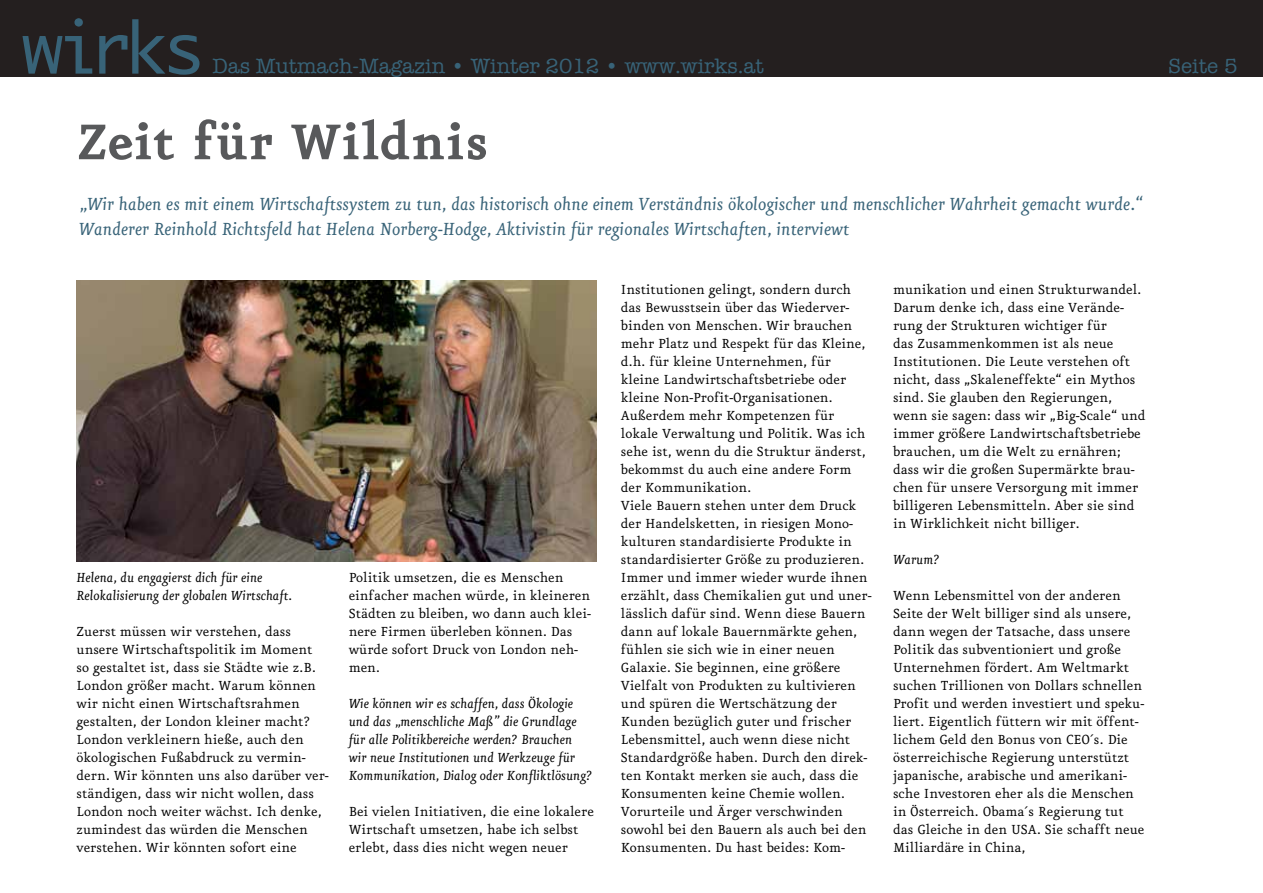
<style>
.page{position:relative;width:1263px;height:893px;background:#fff}
.page>*{position:absolute;margin:0;border:0;box-sizing:border-box;transform-origin:0 0}
.t1{font:700 60px "Eureka";color:#58595b}
.t2{font:italic 21px/25.2px "Eureka";color:#386378}
.t3{font:21px "American Typewriter";color:#386378}
.t4{font:15.75px/18px "Eureka";color:#000}
.t5{font:italic 15.75px/18px "Eureka";color:#000}
</style>
<div class="page">
<img style="left:77px;top:281px;width:519px;height:280px">
<div style="left:0;top:0;width:1263px;height:77px;background:#241f1f"></div>
<svg style="left:22px;top:18px;width:177px;height:57px"></svg>
<h2 class="t3" style="left:213px;top:50px;width:553px">Das Mutmach-Magazin • Winter 2012 • www.wirks.at</h2>
<h2 class="t3" style="left:1168px;top:50px;width:71px">Seite 5</h2>
<h1 class="t1" style="left:77px;top:115px;width:413px">Zeit für Wildnis</h1>
<p class="t2" style="left:79px;top:192px;width:1066px">„Wir haben es mit einem Wirtschaftssystem zu tun, das historisch ohne einem Verständnis ökologischer und menschlicher Wahrheit gemacht wurde.“<br>Wanderer Reinhold Richtsfeld hat Helena Norberg-Hodge, Aktivistin für regionales Wirtschaften, interviewt</p>
<p class="t5" style="left:77px;top:569px;width:217px">Helena, du engagierst dich für eine<br>Relokalisierung der globalen Wirtschaft.</p>
<p class="t4" style="left:77px;top:623px;width:254px">Zuerst müssen wir verstehen, dass unsere Wirtschaftspolitik im Moment so gestaltet ist, dass sie Städte wie z.B.<br>London größer macht. Warum können wir nicht einen Wirtschaftsrahmen gestalten, der London kleiner macht?<br>London verkleinern hieße, auch den ökologischen Fußabdruck zu vermin&shy;dern. Wir könnten uns also darüber ver&shy;ständigen, dass wir nicht wollen, dass London noch weiter wächst. Ich denke, zumindest das würden die Menschen verstehen. Wir könnten sofort eine</p>
<p class="t4" style="left:349px;top:569px;width:244px">Politik umsetzen, die es Menschen einfacher machen würde, in kleineren<br>Städten zu bleiben, wo dann auch klei&shy;nere Firmen überleben können. Das würde sofort Druck von London neh&shy;men.</p>
<p class="t5" style="left:349px;top:695px;width:245px">Wie können wir es schaffen, dass Ökologie und das „menschliche Maß” die Grundlage für alle Politikbereiche werden? Brauchen wir neue Institutionen und Werkzeuge für Kommunikation, Dialog oder Konfliktlösung?</p>
<p class="t4" style="left:349px;top:803px;width:247px">Bei vielen Initiativen, die eine lokalere<br>Wirtschaft umsetzen, habe ich selbst erlebt, dass dies nicht wegen neuer</p>
<p class="t4" style="left:621px;top:281px;width:252px">Institutionen gelingt, sondern durch das Bewusstsein über das Wiederver&shy;binden von Menschen. Wir brauchen mehr Platz und Respekt für das Kleine, d.h. für kleine Unternehmen, für kleine Landwirtschaftsbetriebe oder kleine Non-Profit-Organisationen.<br>Außerdem mehr Kompetenzen für lokale Verwaltung und Politik. Was ich sehe ist, wenn du die Struktur änderst, bekommst du auch eine andere Form der Kommunikation.<br>Viele Bauern stehen unter dem Druck der Handelsketten, in riesigen Mono&shy;kulturen standardisierte Produkte in standardisierter Größe zu produzieren.<br>Immer und immer wieder wurde ihnen erzählt, dass Chemikalien gut und uner&shy;lässlich dafür sind. Wenn diese Bauern dann auf lokale Bauernmärkte gehen, fühlen sie sich wie in einer neuen Galaxie. Sie beginnen, eine größere Vielfalt von Produkten zu kultivieren und spüren die Wertschätzung der Kunden bezüglich guter und frischer Lebensmittel, auch wenn diese nicht Standardgröße haben. Durch den direk&shy;ten Kontakt merken sie auch, dass die Konsumenten keine Chemie wollen.<br>Vorurteile und Ärger verschwinden sowohl bei den Bauern als auch bei den Konsumenten. Du hast beides: Kom-</p>
<p class="t4" style="left:893px;top:281px;width:254px">munikation und einen Strukturwandel.<br>Darum denke ich, dass eine Verände&shy;rung der Strukturen wichtiger für<br>das Zusammenkommen ist als neue Institutionen. Die Leute verstehen oft nicht, dass „Skaleneffekte“ ein Mythos sind. Sie glauben den Regierungen, wenn sie sagen: dass wir „Big-Scale“ und immer größere Landwirtschaftsbetriebe brauchen, um die Welt zu ernähren; dass wir die großen Supermärkte brau&shy;chen für unsere Versorgung mit immer billigeren Lebensmitteln. Aber sie sind in Wirklichkeit nicht billiger.</p>
<p class="t5" style="left:893px;top:551px;width:48px">Warum?</p>
<p class="t4" style="left:893px;top:587px;width:253px">Wenn Lebensmittel von der anderen Seite der Welt billiger sind als unsere, dann wegen der Tatsache, dass unsere Politik das subventioniert und große Unternehmen fördert. Am Weltmarkt suchen Trillionen von Dollars schnellen Profit und werden investiert und speku&shy;liert. Eigentlich füttern wir mit öffent&shy;lichem Geld den Bonus von CEO´s. Die österreichische Regierung unterstützt japanische, arabische und amerikani&shy;sche Investoren eher als die Menschen in Österreich. Obama´s Regierung tut das Gleiche in den USA. Sie schafft neue Milliardäre in China,</p>
</div>
